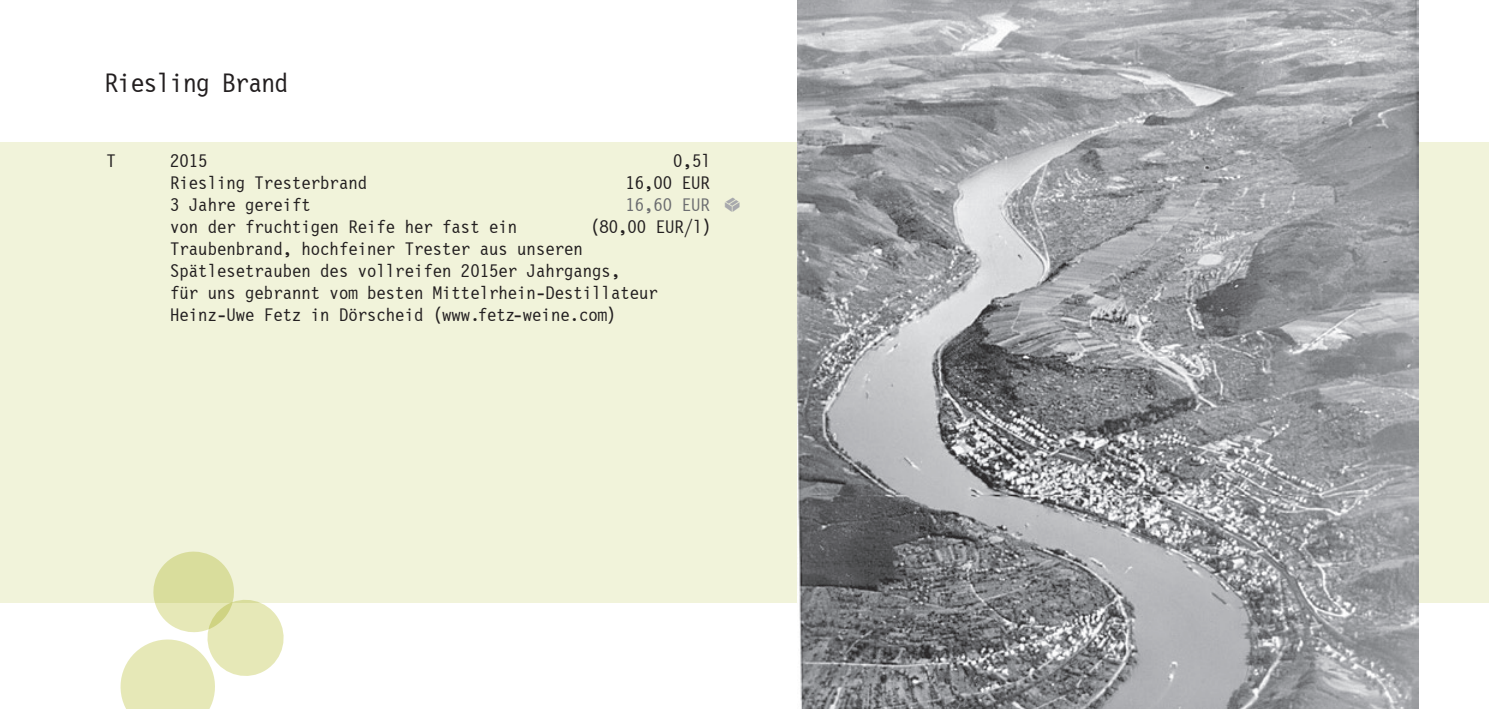
<style>
.page{position:relative;width:1489px;height:709px;background:#fff}
.page>*{position:absolute;margin:0;border:0;box-sizing:border-box;transform-origin:0 0}
.t1{font:27.5px "Letter Gothic 12 Pitch BT";letter-spacing:-.025em;color:#231f20}
.t2{font:18.75px/22px "Letter Gothic 12 Pitch BT";color:#231f20}
.t3{font:18.75px "Letter Gothic 12 Pitch BT";color:#6c6d70}
.s1{font-family:"Letter Gothic SWC GOV3 Regular";color:#a8a9ad}
</style>
<div class="page">
<div style="left:0;top:142px;width:1488px;height:460px;background:#f1f3da"></div>
<svg style="left:114px;top:551px;width:175px;height:158px"></svg>
<img style="left:797px;top:0;width:621px;height:709px">
<h1 class="t1" style="left:105px;top:67px;width:185px">Riesling Brand</h1>
<p class="t2" style="left:106px;top:150px;width:11px">T</p>
<p class="t2" style="left:170px;top:150px;width:39px">2015</p>
<p class="t2" style="left:673px;top:150px;width:39px">0,5l</p>
<p class="t2" style="left:170px;top:172px;width:198px">Riesling Tresterbrand</p>
<p class="t2" style="left:625px;top:172px;width:86px">16,00 EUR</p>
<p class="t2" style="left:170px;top:194px;width:142px">3 Jahre gereift</p>
<p class="t3" style="left:625px;top:194px;width:117px">16,60 EUR <span class="s1">　</span></p>
<p class="t2" style="left:170px;top:216px;width:348px">von der fruchtigen Reife her fast ein</p>
<p class="t2" style="left:590px;top:216px;width:123px">(80,00 EUR/l)</p>
<p class="t2" style="left:170px;top:238px;width:489px">Traubenbrand, hochfeiner Trester aus unseren Spätlesetrauben des vollreifen 2015er Jahrgangs,<br>für uns gebrannt vom besten Mittelrhein-Destillateur Heinz-Uwe Fetz in Dörscheid (www.fetz-weine.com)</p>
</div>
